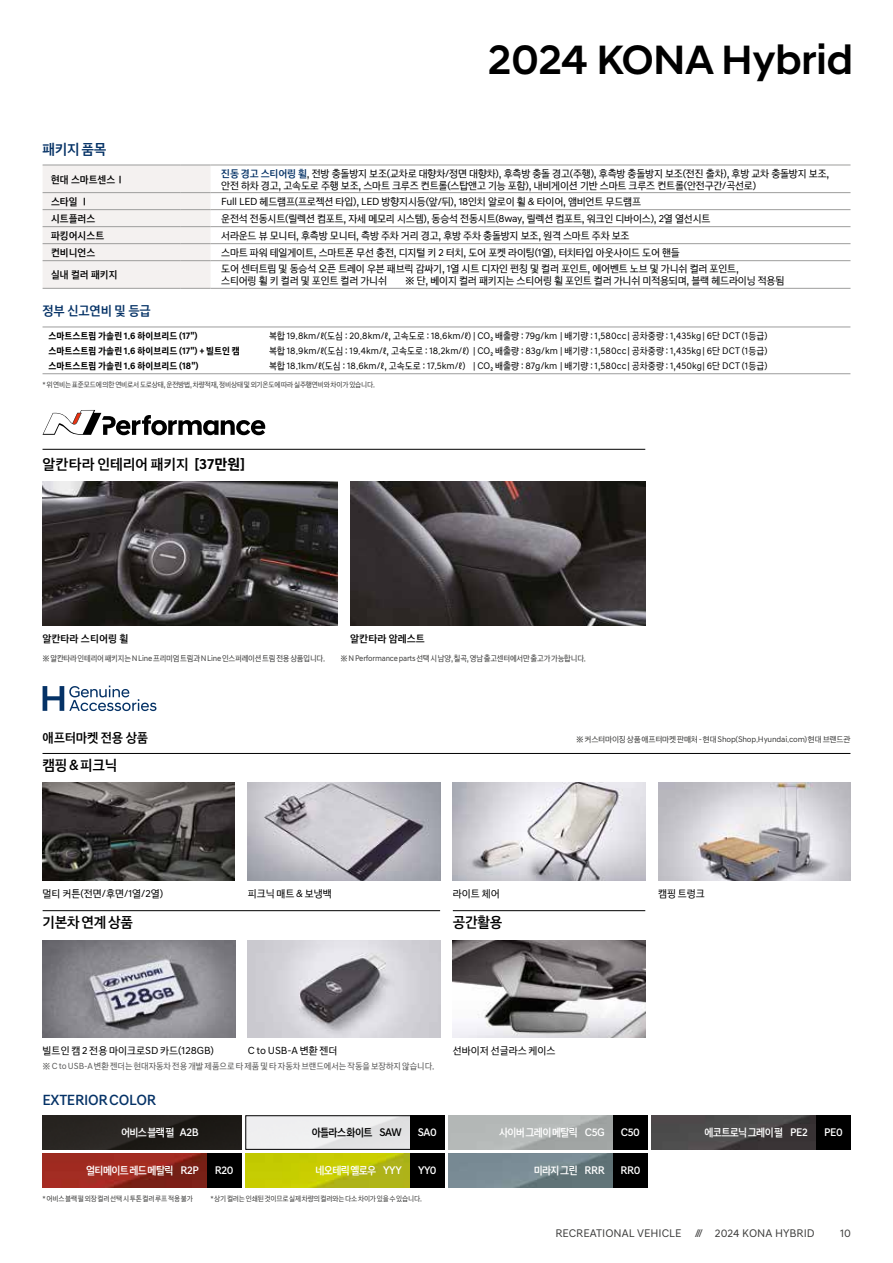
<style>
.page{position:relative;width:893px;height:1263px;background:#fff}
.page>*{position:absolute;margin:0;border:0;box-sizing:border-box;transform-origin:0 0}
.t1{font:500 41.7px "Hyundai Sans Head";color:#000}
.t2{font:15px "Hyundai Sans Text KROTF Medium";letter-spacing:-.02em;color:#000}
.t3{font:15px "Hyundai Sans Text KROTF Medium";letter-spacing:-.02em;color:#053266}
.t4{font:13.5px "Hyundai Sans Text KROTF Medium";letter-spacing:-.02em;color:#053266}
.t5{font:13.5px "Hyundai Sans Text KROTF Medium";letter-spacing:-.02em;color:#000}
.t6{font:11.25px "Hyundai Sans Text KROTF Medium";letter-spacing:-.06em;color:#fff;scale:.94 1}
.t7{font:11.25px "Hyundai Sans Text KROTF Regular";color:#3c3c3b}
.t8{font:11.25px "Hyundai Sans Text KROTF Medium";letter-spacing:-.06em;color:#fff}
.t9{font:11.25px "Hyundai Sans Text KROTF Medium";letter-spacing:-.06em;color:#000;scale:.94 1}
.t10{font:10.5px/12px "Hyundai Sans Text KROTF Regular";letter-spacing:-.02em;color:#000}
.t11{font:10.5px "Hyundai Sans Text KROTF Medium";color:#000}
.t12{font:10.5px "Hyundai Sans Text KROTF Regular";color:#000}
.t13{font:9.75px "Hyundai Sans Text KROTF Regular";letter-spacing:.01em;color:#000;scale:.95 1}
.t14{font:9.75px "Hyundai Sans Text KROTF Bold";letter-spacing:.005em;color:#000;scale:.95 1}
.t15{font:9px "Hyundai Sans Text KROTF Regular";letter-spacing:-.005em;color:#575756}
.t16{font:8.25px "Hyundai Sans Text KROTF Regular";letter-spacing:-.025em;color:#3c3c3b;scale:.95 1}
.t17{font:8.25px "Hyundai Sans Text KROTF Regular";letter-spacing:-.025em;color:#3c3c3b}
.t18{font:7.5px "Hyundai Sans Text KROTF Regular";letter-spacing:-.025em;color:#3c3c3b;scale:.95 1}
.s1{font-family:"Hyundai Sans Text KROTF Medium";color:#053266}
.s2{font-family:"Hyundai Sans Text KROTF Bold"}
</style>
<div class="page">
<hr style="left:43px;top:327px;width:807px;height:1px;background:#9d9d9c">
<hr style="left:43px;top:373px;width:807px;height:1px;background:#9d9d9c">
<div style="left:43px;top:166px;width:168px;height:122px;background:#f4f1f0"></div>
<hr style="left:43px;top:165px;width:138px;height:1px;background:#9d9d9c">
<hr style="left:181px;top:165px;width:30px;height:1px;background:#9d9d9c">
<hr style="left:211px;top:165px;width:639px;height:1px;background:#9d9d9c">
<hr style="left:43px;top:192px;width:138px;height:1px;background:#9d9d9c">
<hr style="left:181px;top:192px;width:30px;height:1px;background:#9d9d9c">
<hr style="left:211px;top:192px;width:639px;height:1px;background:#9d9d9c">
<hr style="left:43px;top:209px;width:138px;height:1px;background:#9d9d9c">
<hr style="left:181px;top:209px;width:30px;height:1px;background:#9d9d9c">
<hr style="left:211px;top:209px;width:639px;height:1px;background:#9d9d9c">
<hr style="left:43px;top:226px;width:138px;height:1px;background:#9d9d9c">
<hr style="left:181px;top:226px;width:30px;height:1px;background:#9d9d9c">
<hr style="left:211px;top:226px;width:639px;height:1px;background:#9d9d9c">
<hr style="left:43px;top:243px;width:138px;height:1px;background:#9d9d9c">
<hr style="left:181px;top:243px;width:30px;height:1px;background:#9d9d9c">
<hr style="left:211px;top:243px;width:639px;height:1px;background:#9d9d9c">
<hr style="left:43px;top:260px;width:138px;height:1px;background:#9d9d9c">
<hr style="left:181px;top:260px;width:30px;height:1px;background:#9d9d9c">
<hr style="left:211px;top:260px;width:639px;height:1px;background:#9d9d9c">
<hr style="left:43px;top:288px;width:138px;height:1px;background:#9d9d9c">
<hr style="left:181px;top:288px;width:30px;height:1px;background:#9d9d9c">
<hr style="left:211px;top:288px;width:639px;height:1px;background:#9d9d9c">
<img style="left:246px;top:1154px;width:164px;height:34px">
<div style="left:410px;top:1154px;width:34px;height:34px;background:#000"></div>
<img style="left:43px;top:1115px;width:198px;height:34px">
<img style="left:43px;top:1154px;width:164px;height:34px">
<div style="left:207px;top:1154px;width:34px;height:34px;background:#000"></div>
<img style="left:652px;top:1115px;width:164px;height:34px">
<div style="left:816px;top:1115px;width:34px;height:34px;background:#000"></div>
<div style="left:613px;top:1115px;width:34px;height:34px;background:#000"></div>
<div style="left:246px;top:1115px;width:198px;height:34px;border:1px solid #000"></div>
<div style="left:410px;top:1115px;width:34px;height:34px;background:#000"></div>
<img style="left:449px;top:1154px;width:164px;height:34px">
<div style="left:613px;top:1154px;width:34px;height:34px;background:#000"></div>
<svg style="left:43px;top:410px;width:222px;height:25px"></svg>
<hr style="left:43px;top:449px;width:602px;height:1px;background:#000">
<img style="left:43px;top:481px;width:295px;height:145px">
<img style="left:350px;top:481px;width:295px;height:145px">
<svg style="left:43px;top:685px;width:113px;height:26px"></svg>
<img style="left:248px;top:783px;width:192px;height:98px">
<img style="left:43px;top:783px;width:192px;height:98px">
<img style="left:658px;top:783px;width:192px;height:98px">
<img style="left:453px;top:783px;width:192px;height:98px">
<hr style="left:43px;top:753px;width:807px;height:1px;background:#000">
<img style="left:453px;top:940px;width:192px;height:98px">
<img style="left:248px;top:940px;width:192px;height:98px">
<img style="left:43px;top:940px;width:192px;height:98px">
<hr style="left:43px;top:910px;width:397px;height:1px;background:#000">
<hr style="left:453px;top:910px;width:192px;height:1px;background:#000">
<h1 class="t1" style="left:488px;top:35px;width:366px">2024 KONA Hybrid</h1>
<h2 class="t3" style="left:42px;top:140px;width:66px">패키지 품목</h2>
<p class="t11" style="left:51px;top:173px;width:75px">현대 스마트센스Ⅰ</p>
<p class="t10" style="left:221px;top:167px;width:610px"><span class="s1">진동 경고 스티어링 휠</span>, 전방 충돌방지 보조(교차로 대향차/정면 대향차), 후측방 충돌 경고(주행), 후측방 충돌방지 보조(전진 출차), 후방 교차 충돌방지 보조, 안전 하차 경고, 고속도로 주행 보조, 스마트 크루즈 컨트롤(스탑앤고 기능 포함), 내비게이션 기반 스마트 크루즈 컨트롤(안전구간/곡선로)</p>
<p class="t11" style="left:51px;top:195px;width:40px">스타일 Ⅰ</p>
<p class="t10" style="left:221px;top:195px;width:421px">Full LED 헤드램프(프로젝션 타입), LED 방향지시등(앞/뒤), 18인치 알로이 휠 &amp; 타이어, 앰비언트 무드램프</p>
<p class="t11" style="left:51px;top:212px;width:46px">시트플러스</p>
<p class="t10" style="left:221px;top:212px;width:491px">운전석 전동시트(릴렉션 컴포트, 자세 메모리 시스템), 동승석 전동시트(8way, 릴렉션 컴포트, 워크인 디바이스), 2열 열선시트</p>
<p class="t11" style="left:51px;top:229px;width:55px">파킹어시스트</p>
<p class="t10" style="left:221px;top:229px;width:410px">서라운드 뷰 모니터, 후측방 모니터, 측방 주차 거리 경고, 후방 주차 충돌방지 보조, 원격 스마트 주차 보조</p>
<p class="t11" style="left:51px;top:246px;width:46px">컨비니언스</p>
<p class="t10" style="left:221px;top:246px;width:460px">스마트 파워 테일게이트, 스마트폰 무선 충전, 디지털 키 2 터치, 도어 포켓 라이팅(1열), 터치타입 아웃사이드 도어 핸들</p>
<p class="t11" style="left:51px;top:268px;width:68px">실내 컬러 패키지</p>
<p class="t10" style="left:221px;top:263px;width:519px">도어 센터트림 및 동승석 오픈 트레이 우븐 패브릭 감싸기, 1열 시트 디자인 펀칭 및 컬러 포인트, 에어벤트 노브 및 가니쉬 컬러 포인트, 스티어링 휠 키 컬러 및 포인트 컬러 가니쉬</p>
<p class="t10" style="left:405px;top:275px;width:381px">※ 단, 베이지 컬러 패키지는 스티어링 휠 포인트 컬러 가니쉬 미적용되며, 블랙 헤드라이닝 적용됨</p>
<p class="t4" style="left:43px;top:302px;width:110px">정부 신고연비 및 등급</p>
<p class="t14" style="left:48px;top:329px;width:159px">스마트스트림 가솔린 1.6 하이브리드 (17")</p>
<p class="t13" style="left:269px;top:330px;width:526px">복합 19.8km/ℓ(도심 : 20.8km/ℓ, 고속도로 : 18.6km/ℓ) | CO₂ 배출량 : 79g/km | 배기량 : 1,580cc| 공차중량 : 1,435kg| 6단 DCT (1등급)</p>
<p class="t14" style="left:48px;top:344px;width:203px">스마트스트림 가솔린 1.6 하이브리드 (17") + 빌트인 캠</p>
<p class="t13" style="left:269px;top:345px;width:526px">복합 18.9km/ℓ(도심 : 19.4km/ℓ, 고속도로 : 18.2km/ℓ) | CO₂ 배출량 : 83g/km | 배기량 : 1,580cc| 공차중량 : 1,435kg| 6단 DCT (1등급)</p>
<p class="t14" style="left:48px;top:359px;width:160px">스마트스트림 가솔린 1.6 하이브리드 (18")</p>
<p class="t13" style="left:269px;top:360px;width:526px">복합 18.1km/ℓ(도심 : 18.6km/ℓ, 고속도로 : 17.5km/ℓ) | CO₂ 배출량 : 87g/km | 배기량 : 1,580cc| 공차중량 : 1,450kg| 6단 DCT (1등급)</p>
<p class="t18" style="left:43px;top:380px;width:351px">* 위 연비는 표준모드에 의한 연비로서 도로상태, 운전방법, 차량적재, 정비상태 및 외기온도에 따라 실주행연비와 차이가 있습니다.</p>
<h2 class="t2" style="left:43px;top:454px;width:204px">알칸타라 인테리어 패키지 <span class="s2">[37만원]</span></h2>
<p class="t11" style="left:43px;top:632px;width:87px">알칸타라 스티어링 휠</p>
<p class="t11" style="left:350px;top:632px;width:76px">알칸타라 암레스트</p>
<p class="t16" style="left:43px;top:653px;width:299px">※ 알칸타라 인테리어 패키지는 N Line 프리미엄 트림과 N Line 인스퍼레이션 트림 전용 상품입니다.</p>
<p class="t16" style="left:341px;top:653px;width:260px">※ N Performance parts 선택 시 남양, 칠곡, 영남 출고센터에서만 출고가 가능합니다.</p>
<p class="t5" style="left:43px;top:729px;width:107px">애프터마켓 전용 상품</p>
<p class="t17" style="left:576px;top:734px;width:276px">※ 커스터마이징 상품 애프터마켓 판매처 - 현대 Shop(Shop.Hyundai.com) 현대 브랜드관</p>
<h2 class="t2" style="left:43px;top:756px;width:77px">캠핑 &amp; 피크닉</h2>
<p class="t12" style="left:43px;top:887px;width:122px">멀티 커튼(전면/후면/1열/2열)</p>
<p class="t10" style="left:248px;top:887px;width:86px">피크닉 매트 &amp; 보냉백</p>
<p class="t10" style="left:453px;top:887px;width:48px">라이트 체어</p>
<p class="t10" style="left:658px;top:887px;width:48px">캠핑 트렁크</p>
<h2 class="t2" style="left:43px;top:913px;width:92px">기본차 연계 상품</h2>
<h2 class="t2" style="left:453px;top:913px;width:51px">공간활용</h2>
<p class="t12" style="left:43px;top:1044px;width:173px">빌트인 캠 2 전용 마이크로SD 카드(128GB)</p>
<p class="t10" style="left:248px;top:1044px;width:91px">C to USB-A 변환 젠더</p>
<p class="t12" style="left:453px;top:1044px;width:104px">선바이저 선글라스 케이스</p>
<p class="t15" style="left:43px;top:1061px;width:393px">※ C to USB-A 변환 젠더는 현대자동차 전용 개발 제품으로 타 제품 및 타 자동차 브랜드에서는 작동을 보장하지 않습니다.</p>
<h2 class="t3" style="left:43px;top:1090px;width:115px">EXTERIOR COLOR</h2>
<p class="t6" style="left:121px;top:1125px;width:84px">어비스 블랙 펄 A2B</p>
<p class="t6" style="left:86px;top:1163px;width:121px">얼티메이트 레드 메탈릭 R2P</p>
<p class="t8" style="left:215px;top:1163px;width:20px">R20</p>
<p class="t9" style="left:312px;top:1125px;width:97px">아틀라스 화이트 SAW</p>
<p class="t8" style="left:418px;top:1125px;width:21px">SA0</p>
<p class="t6" style="left:499px;top:1125px;width:114px">사이버 그레이 메탈릭 C5G</p>
<p class="t8" style="left:621px;top:1125px;width:21px">C50</p>
<p class="t6" style="left:704px;top:1125px;width:112px">에코트로닉 그레이 펄 PE2</p>
<p class="t8" style="left:824px;top:1125px;width:20px">PE0</p>
<p class="t6" style="left:534px;top:1163px;width:77px">미라지 그린 RRR</p>
<p class="t8" style="left:620px;top:1163px;width:22px">RR0</p>
<p class="t6" style="left:315px;top:1163px;width:93px">네오테릭 옐로우 YYY</p>
<p class="t8" style="left:418px;top:1163px;width:20px">YY0</p>
<p class="t18" style="left:43px;top:1194px;width:160px">* 어비스 블랙 펄 외장 컬러 선택 시 투톤 컬러 루프 적용 불가</p>
<p class="t18" style="left:210px;top:1194px;width:224px">* 상기 컬러는 인쇄된 것이므로 실제 차량의 컬러와는 다소 차이가 있을 수 있습니다.</p>
<p class="t7" style="left:555px;top:1226px;width:261px">RECREATIONAL VEHICLE /// 2024 KONA HYBRID</p>
<p class="t7" style="left:840px;top:1226px;width:12px">10</p>
</div>
